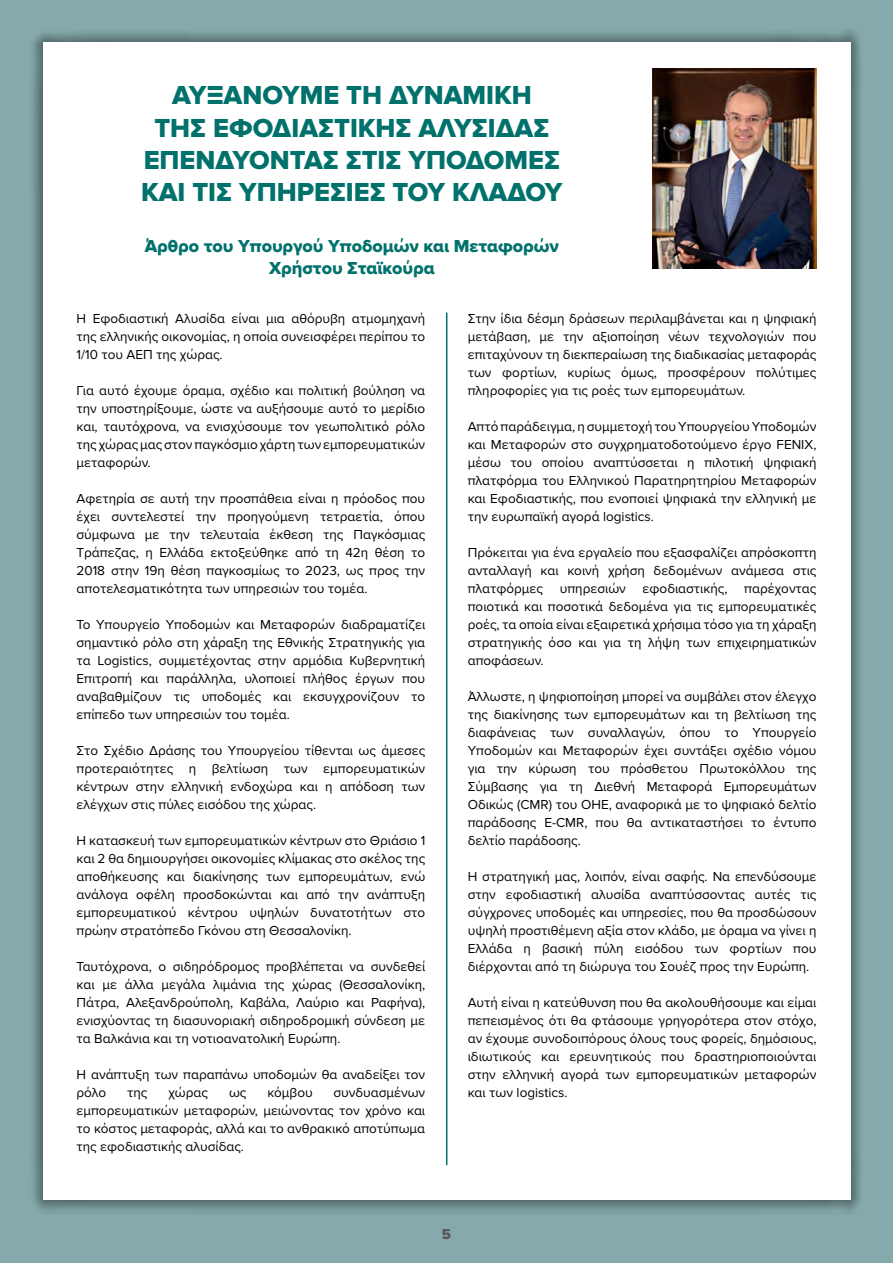
<style>
.page{position:relative;width:893px;height:1263px;background:#86aaab}
.page>*{position:absolute;margin:0;border:0;box-sizing:border-box;transform-origin:0 0}
.t1{font:27px/32.4px "Proxima Nova Extrabld";color:#00716b;text-align:center}
.t2{font:18px/21.6px "Proxima Nova Extrabld";color:#00716b;text-align:center}
.t3{font:15px "Proxima Nova Extrabld";color:#58595b}
.t4{font:13.5px/18px "Proxima Nova";color:#000;text-align:justify}
</style>
<div class="page">
<div style="left:29px;top:29px;width:835px;height:1185px;background:#000;opacity:.4"></div>
<div style="left:43px;top:43px;width:808px;height:1157px;background:#fff"></div>
<img style="left:653px;top:68px;width:163px;height:201px">
<hr style="left:446px;top:313px;width:1px;height:852px;background:#00716b">
<h1 class="t1" style="left:141px;top:80px;width:423px">ΑΥΞΆΝΟΥΜΕ ΤΗ ΔΥΝΑΜΙΚΉ<br>ΤΗΣ ΕΦΟΔΙΑΣΤΙΚΉΣ ΑΛΥΣΊΔΑΣ<br>ΕΠΕΝΔΎΟΝΤΑΣ ΣΤΙΣ ΥΠΟΔΟΜΈΣ<br>ΚΑΙ ΤΙΣ ΥΠΗΡΕΣΊΕΣ ΤΟΥ ΚΛΆΔΟΥ</h1>
<h2 class="t2" style="left:145px;top:236px;width:416px">Άρθρο του Υπουργού Υποδομών και Μεταφορών<br>Χρήστου Σταϊκούρα</h2>
<p class="t4" style="left:77px;top:310px;width:350px">Η Εφοδιαστική Αλυσίδα είναι μια αθόρυβη ατμομηχανή της ελληνικής οικονομίας, η οποία συνεισφέρει περίπου το 1/10 του ΑΕΠ της χώρας.</p>
<p class="t4" style="left:77px;top:382px;width:350px">Για αυτό έχουμε όραμα, σχέδιο και πολιτική βούληση να την υποστηρίξουμε, ώστε να αυξήσουμε αυτό το μερίδιο και, ταυτόχρονα, να ενισχύσουμε τον γεωπολιτικό ρόλο της χώρας μας στον παγκόσμιο χάρτη των εμπορευματικών μεταφορών.</p>
<p class="t4" style="left:77px;top:490px;width:350px">Αφετηρία σε αυτή την προσπάθεια είναι η πρόοδος που έχει συντελεστεί την προηγούμενη τετραετία, όπου σύμφωνα με την τελευταία έκθεση της Παγκόσμιας Τράπεζας, η Ελλάδα εκτοξεύθηκε από τη 42η θέση το 2018 στην 19η θέση παγκοσμίως το 2023, ως προς την αποτελεσματικότητα των υπηρεσιών του τομέα.</p>
<p class="t4" style="left:77px;top:616px;width:350px">Το Υπουργείο Υποδομών και Μεταφορών διαδραματίζει σημαντικό ρόλο στη χάραξη της Εθνικής Στρατηγικής για τα Logistics, συμμετέχοντας στην αρμόδια Κυβερνητική Επιτροπή και παράλληλα, υλοποιεί πλήθος έργων που αναβαθμίζουν τις υποδομές και εκσυγχρονίζουν το επίπεδο των υπηρεσιών του τομέα.</p>
<p class="t4" style="left:77px;top:742px;width:350px">Στο Σχέδιο Δράσης του Υπουργείου τίθενται ως άμεσες προτεραιότητες η βελτίωση των εμπορευματικών κέντρων στην ελληνική ενδοχώρα και η απόδοση των ελέγχων στις πύλες εισόδου της χώρας.</p>
<p class="t4" style="left:77px;top:832px;width:350px">Η κατασκευή των εμπορευματικών κέντρων στο Θριάσιο 1 και 2 θα δημιουργήσει οικονομίες κλίμακας στο σκέλος της αποθήκευσης και διακίνησης των εμπορευμάτων, ενώ ανάλογα οφέλη προσδοκώνται και από την ανάπτυξη εμπορευματικού κέντρου υψηλών δυνατοτήτων στο πρώην στρατόπεδο Γκόνου στη Θεσσαλονίκη.</p>
<p class="t4" style="left:77px;top:958px;width:350px">Ταυτόχρονα, ο σιδηρόδρομος προβλέπεται να συνδεθεί και με άλλα μεγάλα λιμάνια της χώρας (Θεσσαλονίκη, Πάτρα, Αλεξανδρούπολη, Καβάλα, Λαύριο και Ραφήνα), ενισχύοντας τη διασυνοριακή σιδηροδρομική σύνδεση με τα Βαλκάνια και τη νοτιοανατολική Ευρώπη.</p>
<p class="t4" style="left:77px;top:1066px;width:350px">Η ανάπτυξη των παραπάνω υποδομών θα αναδείξει τον ρόλο</p>
<p class="t4" style="left:77px;top:1084px;width:350px;text-indent:257px">συνδυασμένων εμπορευματικών μεταφορών, μειώνοντας τον χρόνο και το κόστος μεταφοράς, αλλά και το ανθρακικό αποτύπωμα της εφοδιαστικής αλυσίδας.</p>
<p class="t4" style="left:127px;top:1084px;width:22px">της</p>
<p class="t4" style="left:168px;top:1084px;width:41px">χώρας</p>
<p class="t4" style="left:229px;top:1084px;width:19px">ως</p>
<p class="t4" style="left:267px;top:1084px;width:47px">κόμβου</p>
<p class="t4" style="left:468px;top:310px;width:350px">Στην ίδια δέσμη δράσεων περιλαμβάνεται και η ψηφιακή μετάβαση, με την αξιοποίηση νέων τεχνολογιών που επιταχύνουν τη διεκπεραίωση της διαδικασίας μεταφοράς των φορτίων, κυρίως όμως, προσφέρουν πολύτιμες πληροφορίες για τις ροές των εμπορευμάτων.</p>
<p class="t4" style="left:468px;top:418px;width:350px">Απτό παράδειγμα, η συμμετοχή του Υπουργείου Υποδομών και Μεταφορών στο συγχρηματοδοτούμενο έργο FENIX, μέσω του οποίου αναπτύσσεται η πιλοτική ψηφιακή πλατφόρμα του Ελληνικού Παρατηρητηρίου Μεταφορών και Εφοδιαστικής, που ενοποιεί ψηφιακά την ελληνική με την ευρωπαϊκή αγορά logistics.</p>
<p class="t4" style="left:468px;top:544px;width:350px">Πρόκειται για ένα εργαλείο που εξασφαλίζει απρόσκοπτη ανταλλαγή και κοινή χρήση δεδομένων ανάμεσα στις πλατφόρμες υπηρεσιών εφοδιαστικής, παρέχοντας ποιοτικά και ποσοτικά δεδομένα για τις εμπορευματικές ροές, τα οποία είναι εξαιρετικά χρήσιμα τόσο για τη χάραξη στρατηγικής όσο και για τη λήψη των επιχειρηματικών αποφάσεων.</p>
<p class="t4" style="left:468px;top:688px;width:350px">Άλλωστε, η ψηφιοποίηση μπορεί να συμβάλει στον έλεγχο της διακίνησης των εμπορευμάτων και τη βελτίωση της διαφάνειας των συναλλαγών, όπου το Υπουργείο Υποδομών και Μεταφορών έχει συντάξει σχέδιο νόμου για την κύρωση του πρόσθετου Πρωτοκόλλου της Σύμβασης για τη Διεθνή Μεταφορά Εμπορευμάτων Οδικώς (CMR) του ΟΗΕ, αναφορικά με το ψηφιακό δελτίο παράδοσης E-CMR, που θα αντικαταστήσει το έντυπο δελτίο παράδοσης.</p>
<p class="t4" style="left:468px;top:868px;width:350px">Η στρατηγική μας, λοιπόν, είναι σαφής. Να επενδύσουμε στην εφοδιαστική αλυσίδα αναπτύσσοντας αυτές τις σύγχρονες υποδομές και υπηρεσίες, που θα προσδώσουν υψηλή προστιθέμενη αξία στον κλάδο, με όραμα να γίνει η Ελλάδα η βασική πύλη εισόδου των φορτίων που διέρχονται από τη διώρυγα του Σουέζ προς την Ευρώπη.</p>
<p class="t4" style="left:468px;top:994px;width:350px">Αυτή είναι η κατεύθυνση που θα ακολουθήσουμε και είμαι πεπεισμένος ότι θα φτάσουμε γρηγορότερα στον στόχο, αν έχουμε συνοδοιπόρους όλους τους φορείς, δημόσιους, ιδιωτικούς και ερευνητικούς που δραστηριοποιούνται στην ελληνική αγορά των εμπορευματικών μεταφορών και των logistics.</p>
<p class="t3" style="left:442px;top:1225px;width:11px">5</p>
</div>
